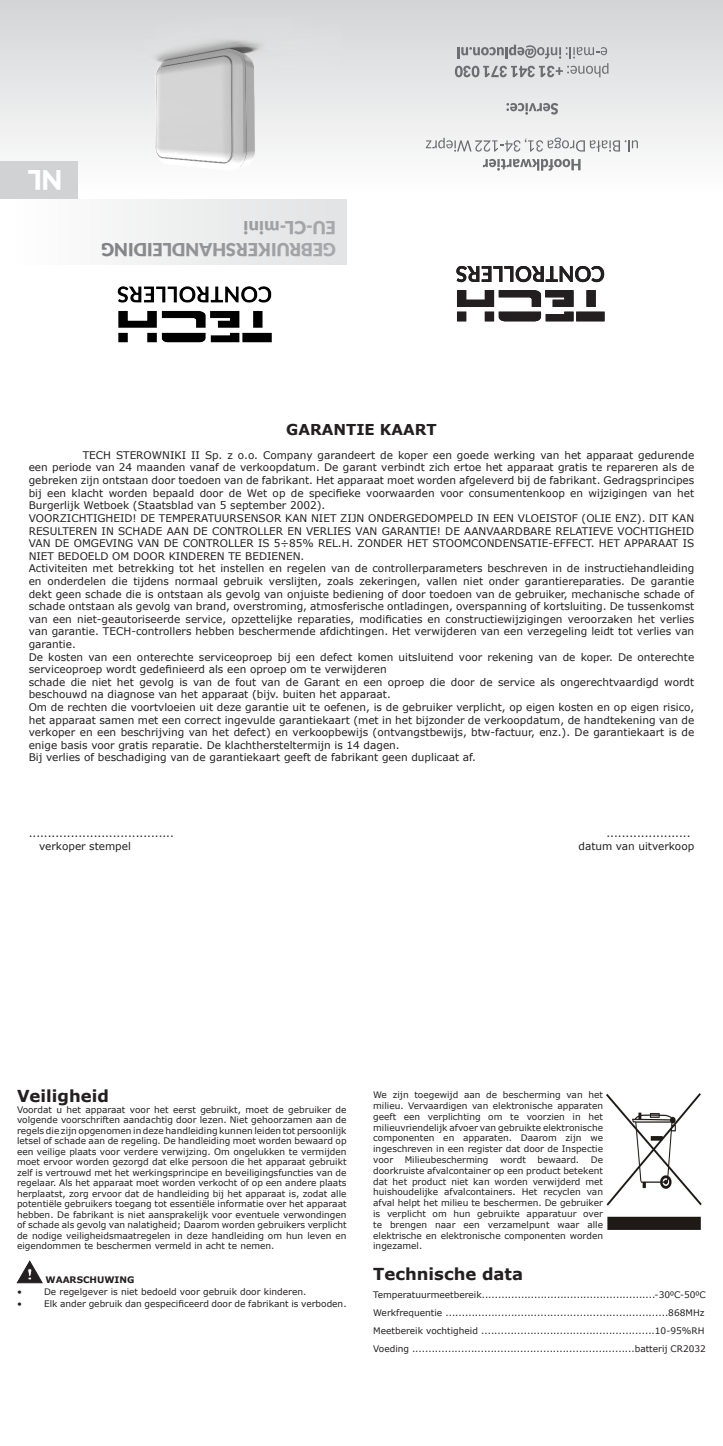
<style>
.page{position:relative;width:723px;height:1446px;background:#fff}
.page>*{position:absolute;margin:0;border:0;box-sizing:border-box;transform-origin:0 0}
.t1{font:900 27px "Lato";color:#fff}
.t2{font:900 18px/22.5px "Lato";color:#6f7073}
.Nagłówek_1{font:700 16.5px "Verdana";color:#231f20}
.t3{font:700 15px "Verdana";color:#231f20}
.t4{font:10.5px/12.6px "Verdana";color:#231f20;text-align:justify}
.Nagłówek_1-2{font:9px/10.8px "Verdana";color:#231f20;text-align:justify}
.t5{font:700 9px "Verdana";color:#231f20}
</style>
<div class="page">
<div style="left:0;top:0;width:723px;height:193px;background:linear-gradient(to bottom,#d3d4d6,#fefefe)"></div>
<div style="left:17px;top:199px;width:329px;height:65px;background:linear-gradient(to right,#fdfefe,#e2e2e3)"></div>
<svg style="left:17px;top:1261px;width:25px;height:22px"></svg>
<img style="left:78px;top:17px;width:262px;height:176px">
<div style="left:0;top:162px;width:78px;height:37px;background:#d1d2d4"></div>
<img style="left:606px;top:1094px;width:96px;height:136px">
<img style="left:117px;top:286px;width:155px;height:57px">
<svg style="left:457px;top:290px;width:147px;height:31px"></svg>
<svg style="left:456px;top:266px;width:148px;height:16px"></svg>
<svg style="left:483px;top:159px;width:97px;height:12px"></svg>
<svg style="left:506px;top:103px;width:52px;height:12px"></svg>
<svg style="left:455px;top:45px;width:153px;height:32px;background:#c1c2c4"></svg>
<svg style="left:426px;top:138px;width:212px;height:14px"></svg>
<p class="t1" style="left:62px;top:195px;width:36px;rotate:-180deg">NL</p>
<p class="t2" style="left:336px;top:261px;width:236px;rotate:-180deg">GEBRUIKERSHANDLEIDING<br>EU-CL-mini</p>
<p class="t3" style="left:286px;top:419px;width:152px">GARANTIE KAART</p>
<p class="t4" style="left:29px;top:449px;width:667px;text-indent:54px">TECH STEROWNIKI II Sp. z o.o. Company garandeert de koper een goede werking van het apparaat gedurende een periode van 24 maanden vanaf de verkoopdatum. De garant verbindt zich ertoe het apparaat gratis te repareren als de gebreken zijn ontstaan door toedoen van de fabrikant. Het apparaat moet worden afgeleverd bij de fabrikant. Gedragsprincipes bij een klacht worden bepaald door de Wet op de specifieke voorwaarden voor consumentenkoop en wijzigingen van het Burgerlijk Wetboek (Staatsblad van 5 september 2002).</p>
<p class="t4" style="left:29px;top:512px;width:667px">VOORZICHTIGHEID! DE TEMPERATUURSENSOR KAN NIET ZIJN ONDERGEDOMPELD IN EEN VLOEISTOF (OLIE ENZ). DIT KAN RESULTEREN IN SCHADE AAN DE CONTROLLER EN VERLIES VAN GARANTIE! DE AANVAARDBARE RELATIEVE VOCHTIGHEID VAN DE OMGEVING VAN DE CONTROLLER IS 5÷85% REL.H. ZONDER HET STOOMCONDENSATIE-EFFECT. HET APPARAAT IS NIET BEDOELD OM DOOR KINDEREN TE BEDIENEN.</p>
<p class="t4" style="left:29px;top:562px;width:667px">Activiteiten met betrekking tot het instellen en regelen van de controllerparameters beschreven in de instructiehandleiding en onderdelen die tijdens normaal gebruik verslijten, zoals zekeringen, vallen niet onder garantiereparaties. De garantie dekt geen schade die is ontstaan als gevolg van onjuiste bediening of door toedoen van de gebruiker, mechanische schade of schade ontstaan als gevolg van brand, overstroming, atmosferische ontladingen, overspanning of kortsluiting. De tussenkomst van een niet-geautoriseerde service, opzettelijke reparaties, modificaties en constructiewijzigingen veroorzaken het verlies van garantie. TECH-controllers hebben beschermende afdichtingen. Het verwijderen van een verzegeling leidt tot verlies van garantie.</p>
<p class="t4" style="left:29px;top:650px;width:667px">De kosten van een onterechte serviceoproep bij een defect komen uitsluitend voor rekening van de koper. De onterechte serviceoproep wordt gedefinieerd als een oproep om te verwijderen</p>
<p class="t4" style="left:29px;top:675px;width:667px">schade die niet het gevolg is van de fout van de Garant en een oproep die door de service als ongerechtvaardigd wordt beschouwd na diagnose van het apparaat (bijv. buiten het apparaat.</p>
<p class="t4" style="left:29px;top:701px;width:667px">Om de rechten die voortvloeien uit deze garantie uit te oefenen, is de gebruiker verplicht, op eigen kosten en op eigen risico, het apparaat samen met een correct ingevulde garantiekaart (met in het bijzonder de verkoopdatum, de handtekening van de verkoper en een beschrijving van het defect) en verkoopbewijs (ontvangstbewijs, btw-factuur, enz.). De garantiekaart is de enige basis voor gratis reparatie. De klachthersteltermijn is 14 dagen.</p>
<p class="t4" style="left:29px;top:751px;width:449px">Bij verlies of beschadiging van de garantiekaart geeft de fabrikant geen duplicaat af.</p>
<p class="t4" style="left:29px;top:827px;width:147px">......................................</p>
<p class="t4" style="left:606px;top:827px;width:86px">......................</p>
<p class="t4" style="left:39px;top:839px;width:93px">verkoper stempel</p>
<p class="t4" style="left:578px;top:839px;width:117px">datum van uitverkoop</p>
<p class="Nagłówek_1" style="left:17px;top:1084px;width:93px">Veiligheid</p>
<p class="Nagłówek_1-2" style="left:17px;top:1104px;width:331px">Voordat u het apparaat voor het eerst gebruikt, moet de gebruiker de volgende voorschriften aandachtig door lezen. Niet gehoorzamen aan de regels die zijn opgenomen in deze handleiding kunnen leiden tot persoonlijk letsel of schade aan de regeling. De handleiding moet worden bewaard op een veilige plaats voor verdere verwijzing. Om ongelukken te vermijden moet ervoor worden gezorgd dat elke persoon die het apparaat gebruikt zelf is vertrouwd met het werkingsprincipe en beveiligingsfuncties van de regelaar. Als het apparaat moet worden verkocht of op een andere plaats herplaatst, zorg ervoor dat de handleiding bij het apparaat is, zodat alle potentiële gebruikers toegang tot essentiële informatie over het apparaat hebben. De fabrikant is niet aansprakelijk voor eventuele verwondingen of schade als gevolg van nalatigheid; Daarom worden gebruikers verplicht de nodige veiligheidsmaatregelen in deze handleiding om hun leven en eigendommen te beschermen vermeld in acht te nemen.</p>
<p class="t5" style="left:46px;top:1273px;width:90px">WAARSCHUWING</p>
<p class="Nagłówek_1-2" style="left:17px;top:1286px;width:6px">•</p>
<p class="Nagłówek_1-2" style="left:44px;top:1286px;width:264px">De regelgever is niet bedoeld voor gebruik door kinderen.</p>
<p class="Nagłówek_1-2" style="left:17px;top:1298px;width:6px">•</p>
<p class="Nagłówek_1-2" style="left:44px;top:1298px;width:304px">Elk ander gebruik dan gespecificeerd door de fabrikant is verboden.</p>
<p class="Nagłówek_1-2" style="left:373px;top:1089px;width:231px">We zijn toegewijd aan de bescherming van het milieu. Vervaardigen van elektronische apparaten geeft een verplichting om te voorzien in het milieuvriendelijk afvoer van gebruikte elektronische componenten en apparaten. Daarom zijn we ingeschreven in een register dat door de Inspectie voor</p>
<p class="Nagłówek_1-2" style="left:405px;top:1154px;width:85px">Milieubescherming</p>
<p class="Nagłówek_1-2" style="left:500px;top:1154px;width:27px">wordt</p>
<p class="Nagłówek_1-2" style="left:537px;top:1154px;width:43px">bewaard.</p>
<p class="Nagłówek_1-2" style="left:373px;top:1154px;width:231px;text-indent:218px">De doorkruiste afvalcontainer op een product betekent dat het product niet kan worden verwijderd met huishoudelijke afvalcontainers. Het recyclen van afval helpt het milieu te beschermen. De gebruiker is verplicht om hun gebruikte apparatuur over te brengen naar een verzamelpunt waar alle elektrische en elektronische componenten worden ingezamel.</p>
<p class="Nagłówek_1" style="left:373px;top:1262px;width:151px">Technische data</p>
<p class="Nagłówek_1-2" style="left:373px;top:1289px;width:334px">Temperatuurmeetbereik.....................................................-300C-500C</p>
<p class="Nagłówek_1-2" style="left:373px;top:1307px;width:333px">Werkfrequentie ....................................................................868MHz</p>
<p class="Nagłówek_1-2" style="left:373px;top:1325px;width:333px">Meetbereik vochtigheid .....................................................10-95%RH</p>
<p class="Nagłówek_1-2" style="left:373px;top:1343px;width:334px">Voeding ....................................................................batterij CR2032</p>
</div>
